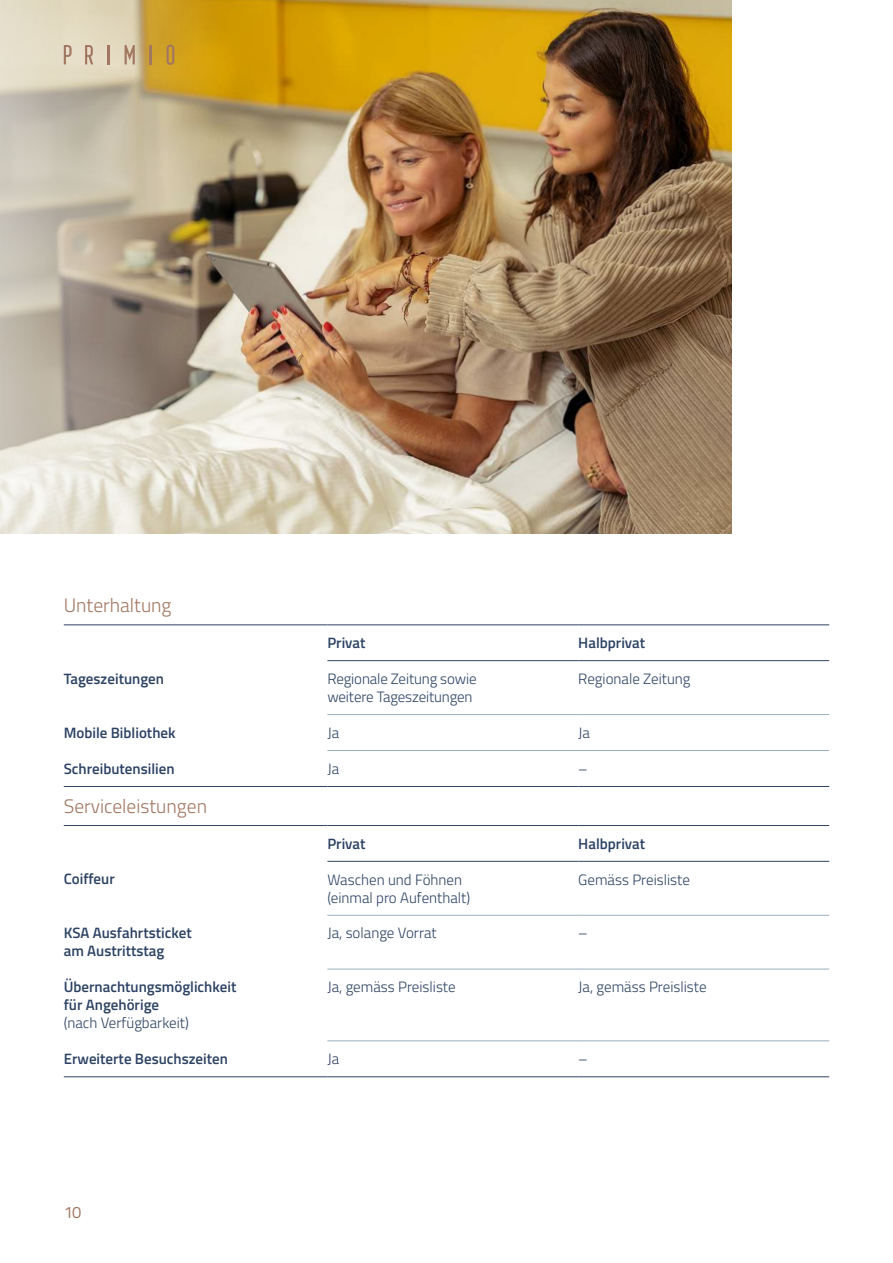
<style>
.page{position:relative;width:893px;height:1263px;background:#fff}
.page>*{position:absolute;margin:0;border:0;box-sizing:border-box;transform-origin:0 0}
.t1{font:300 19.5px "Titillium Web";color:#a27762}
.t2{font:16.5px "Titillium Web";color:#a27762}
.t3{font:300 15px/18px "Titillium Web";color:#2d4364}
.t4{font:600 15px/18px "Titillium Web";color:#2d4364}
</style>
<div class="page">
<img style="left:221px;top:0;width:510px;height:534px">
<svg style="left:0;top:0;width:221px;height:534px;background:#c2b69d"></svg>
<svg style="left:64px;top:45px;width:8px;height:19px"></svg>
<svg style="left:85px;top:45px;width:8px;height:19px"></svg>
<hr style="left:107px;top:45px;width:3px;height:19px;background:#a27762">
<svg style="left:125px;top:45px;width:10px;height:19px"></svg>
<svg style="left:150px;top:45px;width:2px;height:19px"></svg>
<svg style="left:167px;top:45px;width:7px;height:20px"></svg>
<hr style="left:64px;top:786px;width:263px;height:1px;background:#2d4364">
<hr style="left:64px;top:825px;width:263px;height:1px;background:#2d4364">
<hr style="left:327px;top:825px;width:251px;height:1px;background:#2d4364">
<hr style="left:578px;top:825px;width:251px;height:1px;background:#2d4364">
<hr style="left:64px;top:1076px;width:263px;height:1px;background:#2d4364">
<hr style="left:327px;top:1076px;width:251px;height:1px;background:#2d4364">
<hr style="left:578px;top:1076px;width:251px;height:1px;background:#2d4364">
<hr style="left:64px;top:624px;width:263px;height:1px;background:#2d4364">
<hr style="left:327px;top:624px;width:251px;height:1px;background:#2d4364">
<hr style="left:578px;top:624px;width:251px;height:1px;background:#2d4364">
<hr style="left:327px;top:660px;width:251px;height:1px;background:#2d4364">
<hr style="left:578px;top:660px;width:251px;height:1px;background:#2d4364">
<hr style="left:327px;top:714px;width:251px;height:1px;background:#98b0bc">
<hr style="left:578px;top:714px;width:251px;height:1px;background:#98b0bc">
<hr style="left:327px;top:750px;width:251px;height:1px;background:#98b0bc">
<hr style="left:578px;top:750px;width:251px;height:1px;background:#98b0bc">
<hr style="left:327px;top:786px;width:251px;height:1px;background:#2d4364">
<hr style="left:578px;top:786px;width:251px;height:1px;background:#2d4364">
<hr style="left:327px;top:861px;width:251px;height:1px;background:#2d4364">
<hr style="left:578px;top:861px;width:251px;height:1px;background:#2d4364">
<hr style="left:327px;top:915px;width:251px;height:1px;background:#98b0bc">
<hr style="left:578px;top:915px;width:251px;height:1px;background:#98b0bc">
<hr style="left:327px;top:969px;width:251px;height:1px;background:#98b0bc">
<hr style="left:578px;top:969px;width:251px;height:1px;background:#98b0bc">
<hr style="left:327px;top:1040px;width:251px;height:1px;background:#98b0bc">
<hr style="left:578px;top:1040px;width:251px;height:1px;background:#98b0bc">
<h1 class="t1" style="left:64px;top:591px;width:109px">Unterhaltung</h1>
<p class="t4" style="left:327px;top:633px;width:40px">Privat</p>
<p class="t4" style="left:578px;top:633px;width:68px">Halbprivat</p>
<p class="t4" style="left:64px;top:669px;width:102px">Tageszeitungen</p>
<p class="t3" style="left:327px;top:669px;width:151px">Regionale Zeitung sowie weitere Tageszeitungen</p>
<p class="t3" style="left:578px;top:669px;width:114px">Regionale Zeitung</p>
<p class="t4" style="left:64px;top:723px;width:113px">Mobile Bibliothek</p>
<p class="t3" style="left:327px;top:723px;width:13px">Ja</p>
<p class="t3" style="left:578px;top:723px;width:13px">Ja</p>
<p class="t4" style="left:64px;top:758px;width:112px">Schreibutensilien</p>
<p class="t3" style="left:327px;top:759px;width:13px">Ja</p>
<p class="t3" style="left:578px;top:759px;width:11px">–</p>
<h1 class="t1" style="left:64px;top:792px;width:145px">Serviceleistungen</h1>
<p class="t4" style="left:327px;top:833px;width:40px">Privat</p>
<p class="t4" style="left:578px;top:833px;width:68px">Halbprivat</p>
<p class="t4" style="left:64px;top:869px;width:53px">Coiffeur</p>
<p class="t3" style="left:327px;top:869px;width:144px">Waschen und Föhnen (einmal pro Aufenthalt)</p>
<p class="t3" style="left:578px;top:869px;width:113px">Gemäss Preisliste</p>
<p class="t4" style="left:64px;top:923px;width:129px">KSA Ausfahrtsticket am Austrittstag</p>
<p class="t3" style="left:327px;top:923px;width:111px">Ja, solange Vorrat</p>
<p class="t3" style="left:578px;top:923px;width:11px">–</p>
<p class="t4" style="left:64px;top:977px;width:174px">Übernachtungsmöglichkeit für Angehörige</p>
<p class="t3" style="left:64px;top:1013px;width:127px">(nach Verfügbarkeit)</p>
<p class="t3" style="left:327px;top:977px;width:130px">Ja, gemäss Preisliste</p>
<p class="t3" style="left:578px;top:977px;width:130px">Ja, gemäss Preisliste</p>
<p class="t4" style="left:64px;top:1049px;width:166px">Erweiterte Besuchszeiten</p>
<p class="t3" style="left:327px;top:1049px;width:13px">Ja</p>
<p class="t3" style="left:578px;top:1049px;width:11px">–</p>
<p class="t2" style="left:64px;top:1200px;width:19px">10</p>
</div>
